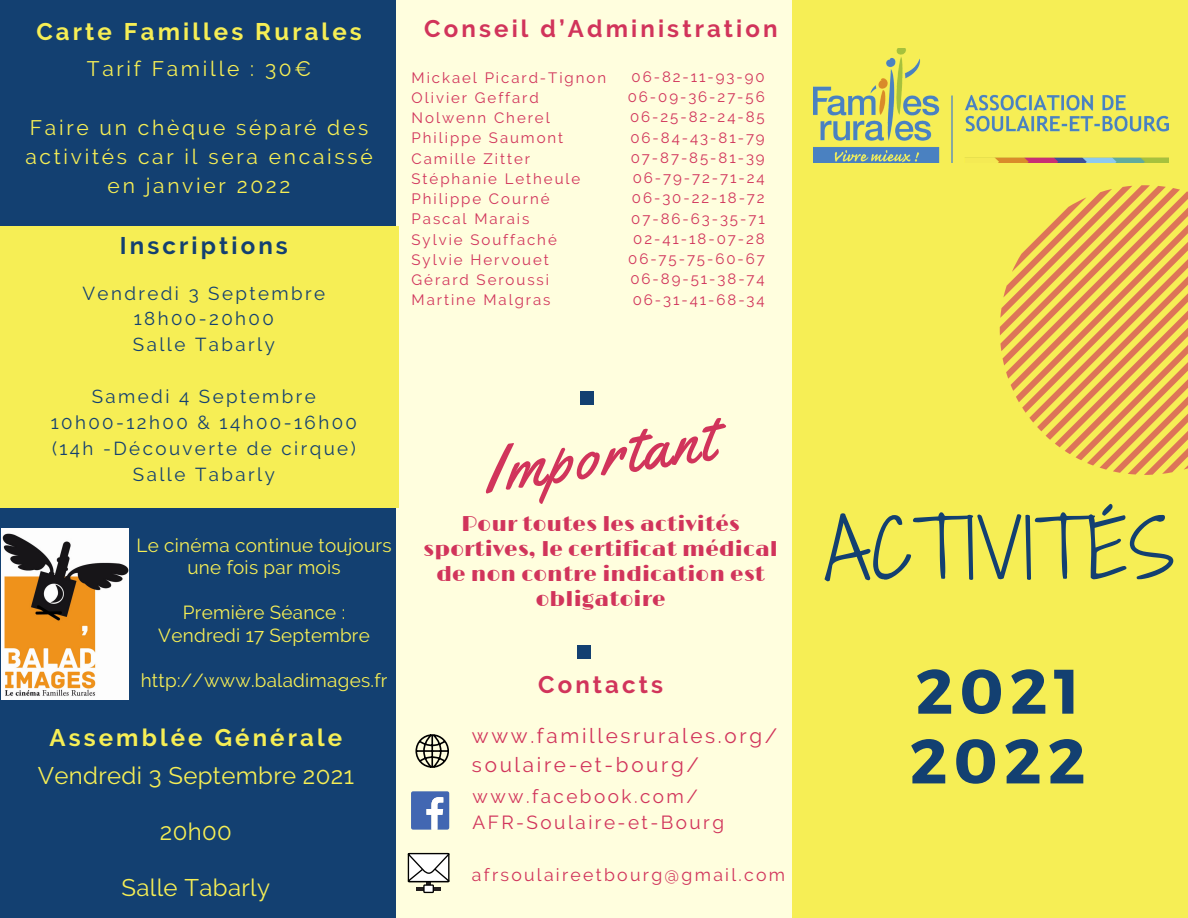
<style>
.page{position:relative;width:1188px;height:918px;background:#134071}
.page>*{position:absolute;margin:0;border:0;box-sizing:border-box;transform-origin:0 0}
.t1{font:77.85px "Shadows Into Light Two";letter-spacing:.01em;color:#134071}
.t2{font:63.75px "Yellowtail";color:#d1345b}
.t3{font:700 62.7px "Montserrat";letter-spacing:.1em;color:#134071}
.t4{font:24px "Raleway";letter-spacing:.015em;color:#f6ee55}
.t5{font:700 24px "Raleway";letter-spacing:.13em;color:#f6ee55}
.t6{font:700 24px "Raleway";letter-spacing:.13em;color:#d1345b}
.t7{font:700 24px "Raleway";letter-spacing:.13em;color:#134071}
.t8{font:21.15px "Limelight";letter-spacing:.015em;color:#d1345b}
.t9{font:21px/29.2px "Raleway";letter-spacing:.13em;color:#f6ee55;text-align:center}
.t10{font:20.7px "Raleway";letter-spacing:.13em;color:#d1345b}
.t11{font:18.9px/22.5px "Raleway";letter-spacing:.015em;color:#f6ee55;text-align:center}
.t12{font:18.9px "Raleway";letter-spacing:.13em;color:#d1345b}
.t13{font:18.75px/25.8px "Raleway";letter-spacing:.13em;color:#134071}
.t14{font:17.7px "Raleway";letter-spacing:.13em;color:#d1345b}
.t15{font:15px "Raleway";letter-spacing:.13em;color:#d1345b}
</style>
<div class="page">
<div style="left:619px;top:0;width:569px;height:918px;background:#f6ee55"></div>
<div style="left:397px;top:0;width:395px;height:918px;background:#fffede"></div>
<div style="left:581px;top:392px;width:13px;height:13px;background:#134071"></div>
<img style="left:814px;top:49px;width:354px;height:114px">
<svg style="left:1000px;top:185px;width:188px;height:290px"></svg>
<div style="left:577px;top:645px;width:14px;height:14px;background:#134071"></div>
<svg style="left:411px;top:791px;width:38px;height:39px"></svg>
<hr style="left:416px;top:887px;width:25px;height:3px;background:#231f1f">
<div style="left:426px;top:867px;width:5px;height:19px;background:#231f1f"></div>
<div style="left:424px;top:885px;width:9px;height:7px;background:#fff"></div>
<div style="left:423px;top:884px;width:11px;height:9px;border:1px solid #000"></div>
<svg style="left:408px;top:853px;width:41px;height:30px"></svg>
<svg style="left:415px;top:734px;width:34px;height:34px"></svg>
<img style="left:1px;top:529px;width:127px;height:171px">
<div style="left:0;top:226px;width:399px;height:282px;background:#f6ee55"></div>
<p class="t5" style="left:36px;top:17px;width:327px">Carte Familles Rurales</p>
<p class="t9" style="left:87px;top:54px;width:226px">Tarif Famille : 30€</p>
<p class="t9" style="left:25px;top:113px;width:349px">Faire un chèque séparé des activités car il sera encaissé en janvier 2022</p>
<p class="t7" style="left:120px;top:232px;width:170px">Inscriptions</p>
<p class="t7" style="left:115px;top:243px;width:170px">Inscriptions</p>
<p class="t13" style="left:82px;top:280px;width:244px">Vendredi 3 Septembre</p>
<p class="t13" style="left:134px;top:306px;width:142px">18h00-20h00</p>
<p class="t13" style="left:133px;top:332px;width:143px">Salle Tabarly</p>
<p class="t13" style="left:92px;top:384px;width:226px">Samedi 4 Septembre</p>
<p class="t13" style="left:51px;top:409px;width:308px">10h00-12h00 &amp; 14h00-16h00 (14h -Découverte de cirque)</p>
<p class="t13" style="left:133px;top:461px;width:143px">Salle Tabarly</p>
<p class="t11" style="left:137px;top:534px;width:257px">Le cinéma continue toujours une fois par mois</p>
<p class="t11" style="left:183px;top:601px;width:164px">Première Séance :</p>
<p class="t11" style="left:158px;top:624px;width:213px">Vendredi 17 Septembre</p>
<p class="t11" style="left:141px;top:669px;width:248px">http://www.baladimages.fr</p>
<p class="t5" style="left:49px;top:724px;width:294px">Assemblée Générale</p>
<p class="t4" style="left:38px;top:761px;width:318px">Vendredi 3 Septembre 2021</p>
<p class="t4" style="left:160px;top:817px;width:73px">20h00</p>
<p class="t4" style="left:122px;top:874px;width:150px">Salle Tabarly</p>
<p class="t6" style="left:424px;top:14px;width:355px">Conseil d’Administration</p>
<p class="t15" style="left:412px;top:68px;width:196px">Mickael Picard-Tignon</p>
<p class="t15" style="left:412px;top:89px;width:129px">Olivier Geffard</p>
<p class="t15" style="left:412px;top:109px;width:140px">Nolwenn Cherel</p>
<p class="t15" style="left:412px;top:129px;width:153px">Philippe Saumont</p>
<p class="t15" style="left:412px;top:149px;width:120px">Camille Zitter</p>
<p class="t15" style="left:412px;top:170px;width:170px">Stéphanie Letheule</p>
<p class="t15" style="left:412px;top:190px;width:140px">Philippe Courné</p>
<p class="t15" style="left:412px;top:210px;width:119px">Pascal Marais</p>
<p class="t15" style="left:412px;top:230px;width:147px">Sylvie Souffaché</p>
<p class="t15" style="left:412px;top:251px;width:139px">Sylvie Hervouet</p>
<p class="t15" style="left:412px;top:271px;width:139px">Gérard Seroussi</p>
<p class="t15" style="left:412px;top:291px;width:140px">Martine Malgras</p>
<p class="t15" style="left:632px;top:68px;width:135px">06-82-11-93-90</p>
<p class="t15" style="left:628px;top:88px;width:138px">06-09-36-27-56</p>
<p class="t15" style="left:630px;top:108px;width:136px">06-25-82-24-85</p>
<p class="t15" style="left:631px;top:128px;width:136px">06-84-43-81-79</p>
<p class="t15" style="left:631px;top:149px;width:135px">07-87-85-81-39</p>
<p class="t15" style="left:633px;top:169px;width:133px">06-79-72-71-24</p>
<p class="t15" style="left:632px;top:189px;width:134px">06-30-22-18-72</p>
<p class="t15" style="left:631px;top:209px;width:135px">07-86-63-35-71</p>
<p class="t15" style="left:633px;top:230px;width:133px">02-41-18-07-28</p>
<p class="t15" style="left:628px;top:250px;width:138px">06-75-75-60-67</p>
<p class="t15" style="left:631px;top:270px;width:136px">06-89-51-38-74</p>
<p class="t15" style="left:633px;top:290px;width:134px">06-31-41-68-34</p>
<p class="t2" style="left:478px;top:431px;width:232px;rotate:-8deg">Important</p>
<p class="t8" style="left:462px;top:512px;width:280px">Pour toutes les activités</p>
<p class="t8" style="left:423px;top:537px;width:356px">sportives, le certificat médical</p>
<p class="t8" style="left:436px;top:562px;width:330px">de non contre indication est</p>
<p class="t8" style="left:536px;top:586px;width:131px">obligatoire</p>
<p class="t6" style="left:538px;top:671px;width:126px">Contacts</p>
<p class="t10" style="left:472px;top:724px;width:307px">www.famillesrurales.org/</p>
<p class="t10" style="left:472px;top:752px;width:229px">soulaire-et-bourg/</p>
<p class="t12" style="left:473px;top:785px;width:227px">www.facebook.com/</p>
<p class="t12" style="left:473px;top:811px;width:253px">AFR-Soulaire-et-Bourg</p>
<p class="t14" style="left:472px;top:864px;width:315px">afrsoulaireetbourg@gmail.com</p>
<p class="t1" style="left:825px;top:492px;width:352px">ACTIVITÉS</p>
<p class="t3" style="left:916px;top:651px;width:165px">2021</p>
<p class="t3" style="left:910px;top:720px;width:177px">2022</p>
</div>
